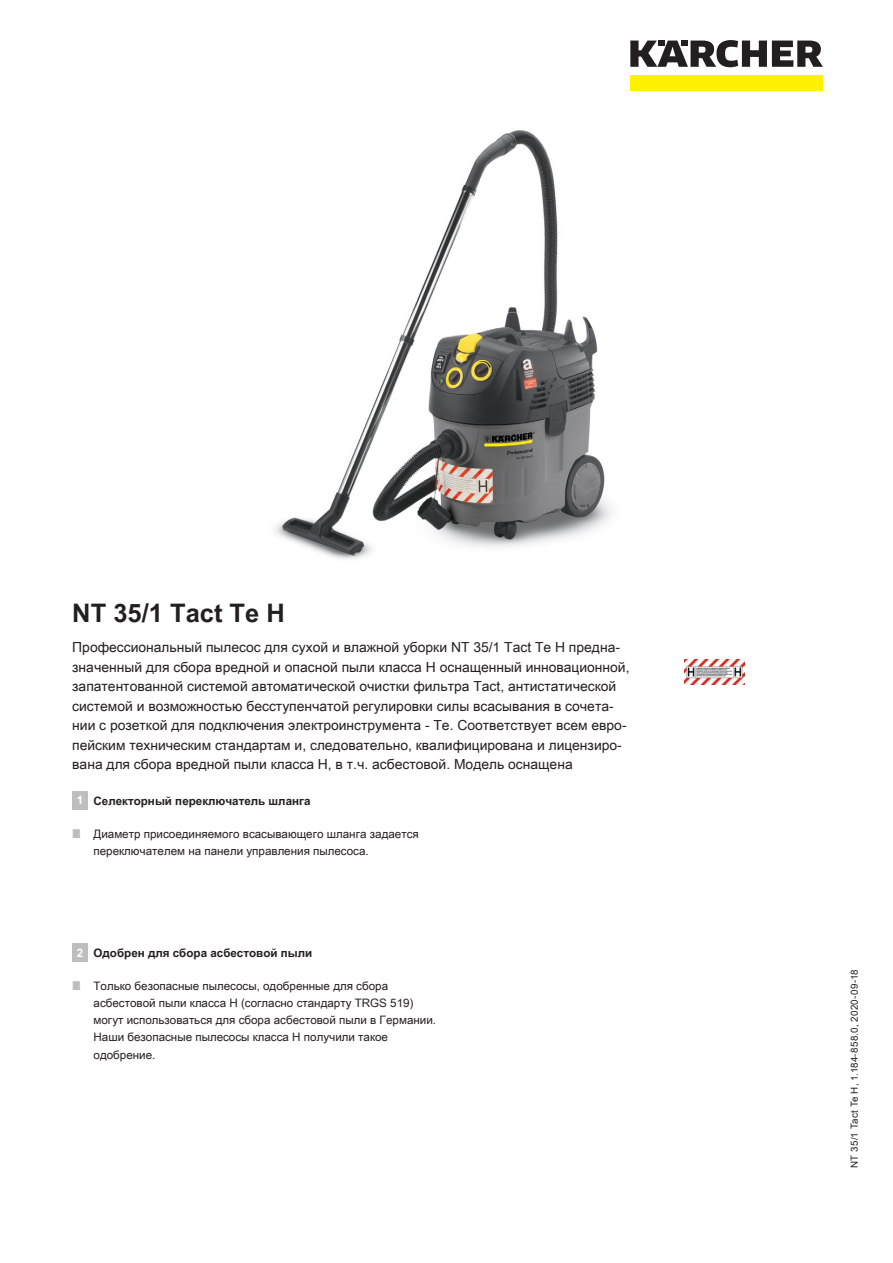
<style>
.page{position:relative;width:893px;height:1263px;background:#fff}
.page>*{position:absolute;margin:0;border:0;box-sizing:border-box;transform-origin:0 0}
.t1{font:700 25.5px "Arial Unicode MS";color:#231f20}
.t2{font:13.8px/19.5px "Arial Unicode MS";color:#231f20}
.t3{font:11.7px/17.2px "Arial Unicode MS";color:#231f20}
.t4{font:700 11.7px "Arial Unicode MS";color:#231f20}
.t5{font:700 11.7px "Arial Unicode MS";color:#fff}
.t6{font:9.75px "Arial Unicode MS";letter-spacing:.02em;color:#231f20}
</style>
<div class="page">
<div style="left:630px;top:75px;width:193px;height:16px;background:#fff200"></div>
<svg style="left:630px;top:40px;width:193px;height:27px"></svg>
<img style="left:275px;top:130px;width:337px;height:429px">
<img style="left:685px;top:659px;width:59px;height:25px">
<div style="left:72px;top:791px;width:16px;height:19px;background:#bcbec0"></div>
<div style="left:72px;top:943px;width:16px;height:19px;background:#bcbec0"></div>
<h1 class="t1" style="left:72px;top:594px;width:214px">NT 35/1 Tact Te H</h1>
<p class="t2" style="left:72px;top:637px;width:559px">Профессиональный пылесос для сухой и влажной уборки NT 35/1 Tact Te H предна&shy;значенный для сбора вредной и опасной пыли класса H оснащенный инновационной, запатентованной системой автоматической очистки фильтра Tact, антистатической системой и возможностью бесступенчатой регулировки силы всасывания в сочета&shy;нии с розеткой для подключения электроинструмента - Te. Соответствует всем евро&shy;пейским техническим стандартам и, следовательно, квалифицирована и лицензиро&shy;вана для сбора вредной пыли класса H, в т.ч. асбестовой. Модель оснащена</p>
<p class="t5" style="left:77px;top:792px;width:8px">1</p>
<p class="t4" style="left:94px;top:792px;width:218px">Селекторный переключатель шланга</p>
<p class="t3" style="left:94px;top:825px;width:327px">Диаметр присоединяемого всасывающего шланга задается переключателем на панели управления пылесоса.</p>
<p class="t5" style="left:77px;top:944px;width:8px">2</p>
<p class="t4" style="left:94px;top:944px;width:220px">Одобрен для сбора асбестовой пыли</p>
<p class="t3" style="left:94px;top:977px;width:344px">Только безопасные пылесосы, одобренные для сбора асбестовой пыли класса H (согласно стандарту TRGS 519) могут использоваться для сбора асбестовой пыли в Германии.<br>Наши безопасные пылесосы класса H получили такое одобрение.</p>
<p class="t6" style="left:847px;top:1168px;width:200px;rotate:-90deg">NT 35/1 Tact Te H, 1.184-858.0, 2020-09-18</p>
</div>
